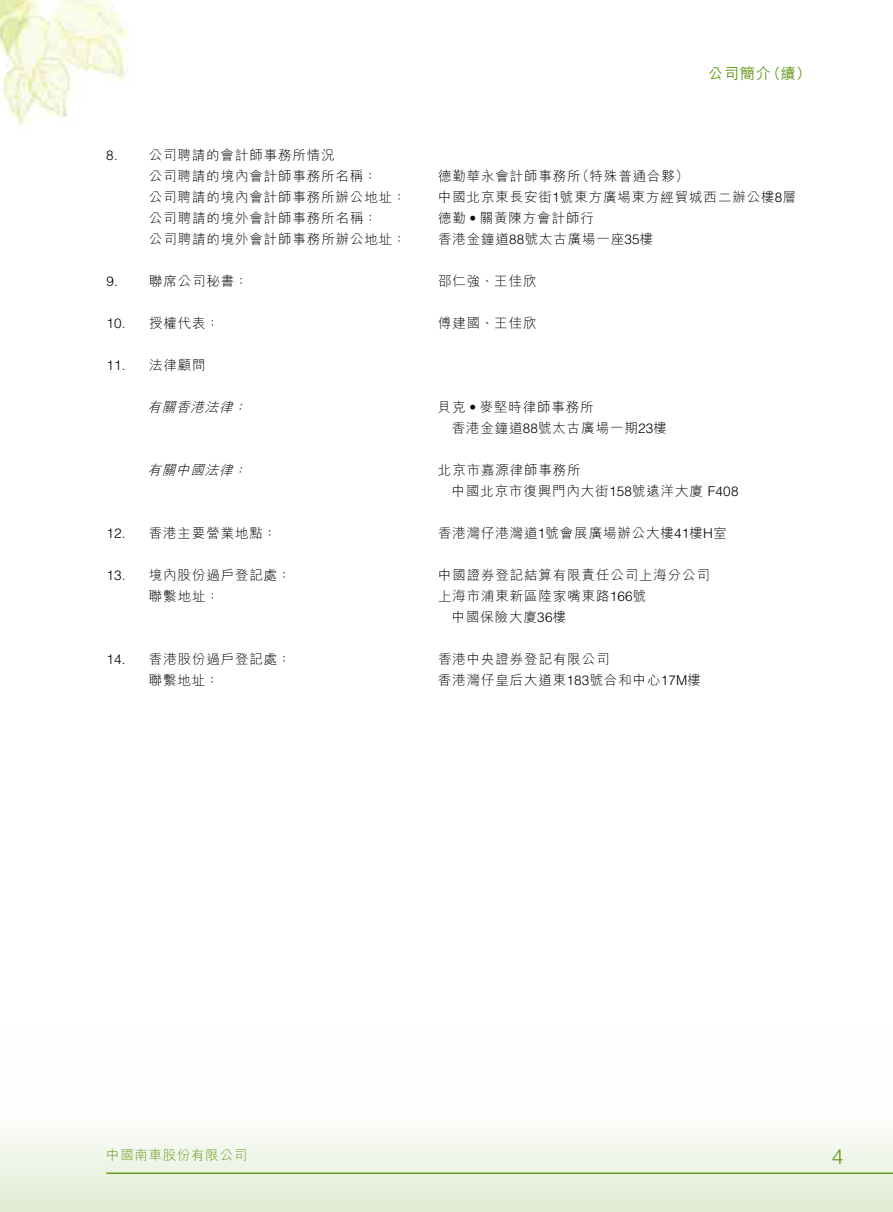
<style>
.page{position:relative;width:893px;height:1212px;background:#fff}
.page>*{position:absolute;margin:0;border:0;box-sizing:border-box;transform-origin:0 0}
.t1{font:300 21px "Helvetica LT Std";color:#649b1c}
.t2{font:500 15px "M Hei HK";color:#649b1c}
.t3{font:300 13.5px "M Hei HK";letter-spacing:.065em;color:#000}
.t4{font:300 13.5px "Helvetica LT Std";letter-spacing:.015em;color:#000}
.t5{font:italic 300 13.5px "M Hei HK";color:#000}
.t6{font:300 13.5px "M Hei HK";letter-spacing:.05em;color:#649b1c}
.s1{font-family:"Helvetica LT Std"}
</style>
<div class="page">
<div style="left:0;top:1025px;width:893px;height:187px;background:linear-gradient(to bottom,#fff,#e6efdb)"></div>
<img style="left:0;top:0;width:129px;height:125px">
<hr style="left:106px;top:1172px;width:787px;height:2px;background:#649b1c">
<p class="t2" style="left:708px;top:62px;width:64px">公司簡介</p>
<p class="t2" style="left:766px;top:62px;width:47px">（續(</p>
<p class="t4" style="left:106px;top:146px;width:13px">8.</p>
<p class="t3" style="left:149px;top:148px;width:187px">公司聘請的會計師事務所情況</p>
<p class="t3" style="left:149px;top:169px;width:230px">公司聘請的境內會計師事務所名稱：</p>
<p class="t3" style="left:438px;top:169px;width:144px">德勤華永會計師事務所</p>
<p class="t3" style="left:576px;top:169px;width:114px">（特殊普通合夥(</p>
<p class="t3" style="left:149px;top:190px;width:259px">公司聘請的境內會計師事務所辦公地址：</p>
<p class="t3" style="left:438px;top:190px;width:359px">中國北京東長安街<span class="s1">1</span>號東方廣場東方經貿城西二辦公樓層<span class="s1">8</span></p>
<p class="t3" style="left:149px;top:211px;width:230px">公司聘請的境外會計師事務所名稱：</p>
<p class="t3" style="left:438px;top:211px;width:157px">德勤 <span class="s1">•</span> 關黃陳方會計師行</p>
<p class="t3" style="left:149px;top:232px;width:259px">公司聘請的境外會計師事務所辦公地址：</p>
<p class="t3" style="left:438px;top:232px;width:217px">香港金鐘道<span class="s1">88</span>號太古廣場一座<span class="s1">35</span>樓</p>
<p class="t4" style="left:107px;top:272px;width:13px">9.</p>
<p class="t3" style="left:149px;top:274px;width:101px">聯席公司秘書：</p>
<p class="t3" style="left:438px;top:274px;width:100px">邵仁強、王佳欣</p>
<p class="t4" style="left:107px;top:314px;width:21px">10.</p>
<p class="t3" style="left:149px;top:316px;width:72px">授權代表：</p>
<p class="t3" style="left:438px;top:316px;width:100px">傅建國、王佳欣</p>
<p class="t4" style="left:107px;top:356px;width:21px">11.</p>
<p class="t3" style="left:149px;top:358px;width:58px">法律顧問</p>
<p class="t5" style="left:147px;top:400px;width:90px">有關香港法律</p>
<p class="t5" style="left:233px;top:400px;width:19px">：</p>
<p class="t3" style="left:438px;top:400px;width:157px">貝克 <span class="s1">•</span> 麥堅時律師事務所</p>
<p class="t5" style="left:147px;top:463px;width:90px">有關中國法律</p>
<p class="t5" style="left:233px;top:463px;width:19px">：</p>
<p class="t3" style="left:452px;top:421px;width:217px">香港金鐘道<span class="s1">88</span>號太古廣場一期<span class="s1">23</span>樓</p>
<p class="t3" style="left:438px;top:463px;width:144px">北京市嘉源律師事務所</p>
<p class="t4" style="left:106px;top:524px;width:21px">12.</p>
<p class="t3" style="left:149px;top:526px;width:129px">香港主要營業地點：</p>
<p class="t3" style="left:452px;top:484px;width:288px">中國北京市復興門內大街<span class="s1">158</span>號遠洋大廈 <span class="s1">F408</span></p>
<p class="t3" style="left:438px;top:526px;width:290px">香港灣仔港灣道<span class="s1">1</span>號會展廣場辦公大樓<span class="s1">41</span>樓<span class="s1">H</span>室</p>
<p class="t4" style="left:106px;top:566px;width:21px">13.</p>
<p class="t3" style="left:149px;top:568px;width:144px">境內股份過戶登記處：</p>
<p class="t3" style="left:438px;top:568px;width:274px">中國證券登記結算有限責任公司上海分公司</p>
<p class="t3" style="left:149px;top:589px;width:72px">聯繫地址：</p>
<p class="t3" style="left:438px;top:589px;width:210px">上海市浦東新區陸家嘴東路<span class="s1">166</span>號</p>
<p class="t4" style="left:106px;top:650px;width:21px">14.</p>
<p class="t3" style="left:149px;top:652px;width:144px">香港股份過戶登記處：</p>
<p class="t3" style="left:452px;top:610px;width:116px">中國保險大廈<span class="s1">36</span>樓</p>
<p class="t3" style="left:438px;top:652px;width:173px">香港中央證券登記有限公司</p>
<p class="t3" style="left:149px;top:673px;width:72px">聯繫地址：</p>
<p class="t3" style="left:438px;top:673px;width:265px">香港灣仔皇后大道東<span class="s1">183</span>號合和中心<span class="s1">17M</span>樓</p>
<p class="t6" style="left:106px;top:1148px;width:143px">中國南車股份有限公司</p>
<h1 class="t1" style="left:832px;top:1143px;width:13px">4</h1>
</div>
